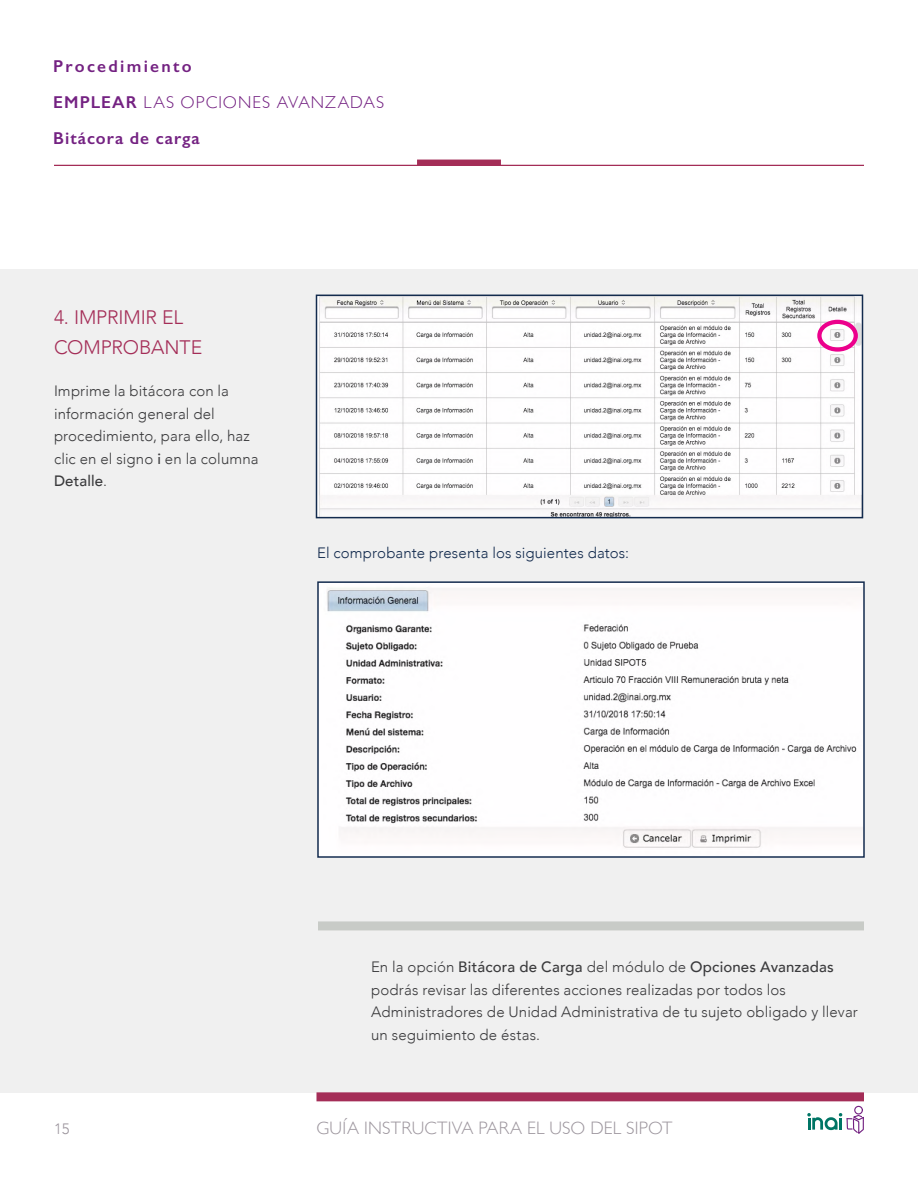
<style>
.page{position:relative;width:918px;height:1188px;background:#fff}
.page>*{position:absolute;margin:0;border:0;box-sizing:border-box;transform-origin:0 0}
.t1{font:300 19.5px/30px "Avenir";letter-spacing:-.005em;color:#a42d57}
.t2{font:300 18px "Gill Sans";letter-spacing:.01em;color:#9c959d}
.t3{font:600 17.25px/36px "Gill Sans";letter-spacing:.1em;color:#742282}
.t4{font:300 15px/22.5px "Avenir";letter-spacing:.01em;color:#3a3a3c}
.t5{font:300 15px "Avenir";letter-spacing:.01em;color:#132b4e}
.t6{font:300 15px "Avenir";color:#9c959d}
.s1{font-weight:300}
.s2{font-weight:500}
</style>
<div class="page">
<hr style="left:54px;top:165px;width:810px;height:1px;background:#a42d57">
<div style="left:417px;top:160px;width:84px;height:6px;background:#a42d57"></div>
<div style="left:0;top:269px;width:918px;height:823px;background:#f0f0f0"></div>
<div style="left:316px;top:1092px;width:548px;height:9px;background:#a42d57"></div>
<div style="left:854px;top:1106px;width:9px;height:9px;border:1px solid #742282;border-radius:50%"></div>
<svg style="left:807px;top:1113px;width:57px;height:21px"></svg>
<div style="left:318px;top:921px;width:546px;height:9px;background:#c8cbc7"></div>
<img style="left:320px;top:584px;width:542px;height:271px">
<div style="left:317px;top:581px;width:548px;height:277px;border:2px solid #132b4e"></div>
<img style="left:319px;top:298px;width:541px;height:217px">
<div style="left:316px;top:295px;width:547px;height:223px;border:2px solid #132b4e"></div>
<div style="left:817px;top:320px;width:41px;height:32px;border:4px solid #ec008c;border-radius:50%"></div>
<p class="t3" style="left:53px;top:48px;width:332px">Procedimiento<br>EMPLEAR <span class="s1">LAS OPCIONES AVANZADAS<br></span>Bitácora de carga</p>
<h1 class="t1" style="left:54px;top:302px;width:150px">4. IMPRIMIR EL<br>COMPROBANTE</h1>
<p class="t4" style="left:54px;top:380px;width:206px">Imprime la bitácora con la información general del procedimiento, para ello, haz clic en el signo <span class="s2">i</span> en la columna<br><span class="s2">Detalle</span>.</p>
<p class="t5" style="left:317px;top:544px;width:313px">El comprobante presenta los siguientes datos:</p>
<p class="t4" style="left:371px;top:956px;width:488px">En la opción <span class="s2">Bitácora de Carga</span> del módulo de <span class="s2">Opciones Avanzadas </span>podrás revisar las diferentes acciones realizadas por todos los Administradores de Unidad Administrativa de tu sujeto obligado y llevar un seguimiento de éstas.</p>
<p class="t6" style="left:54px;top:1120px;width:17px">15</p>
<p class="t2" style="left:316px;top:1114px;width:358px">GUÍA INSTRUCTIVA PARA EL USO DEL SIPOT</p>
</div>
